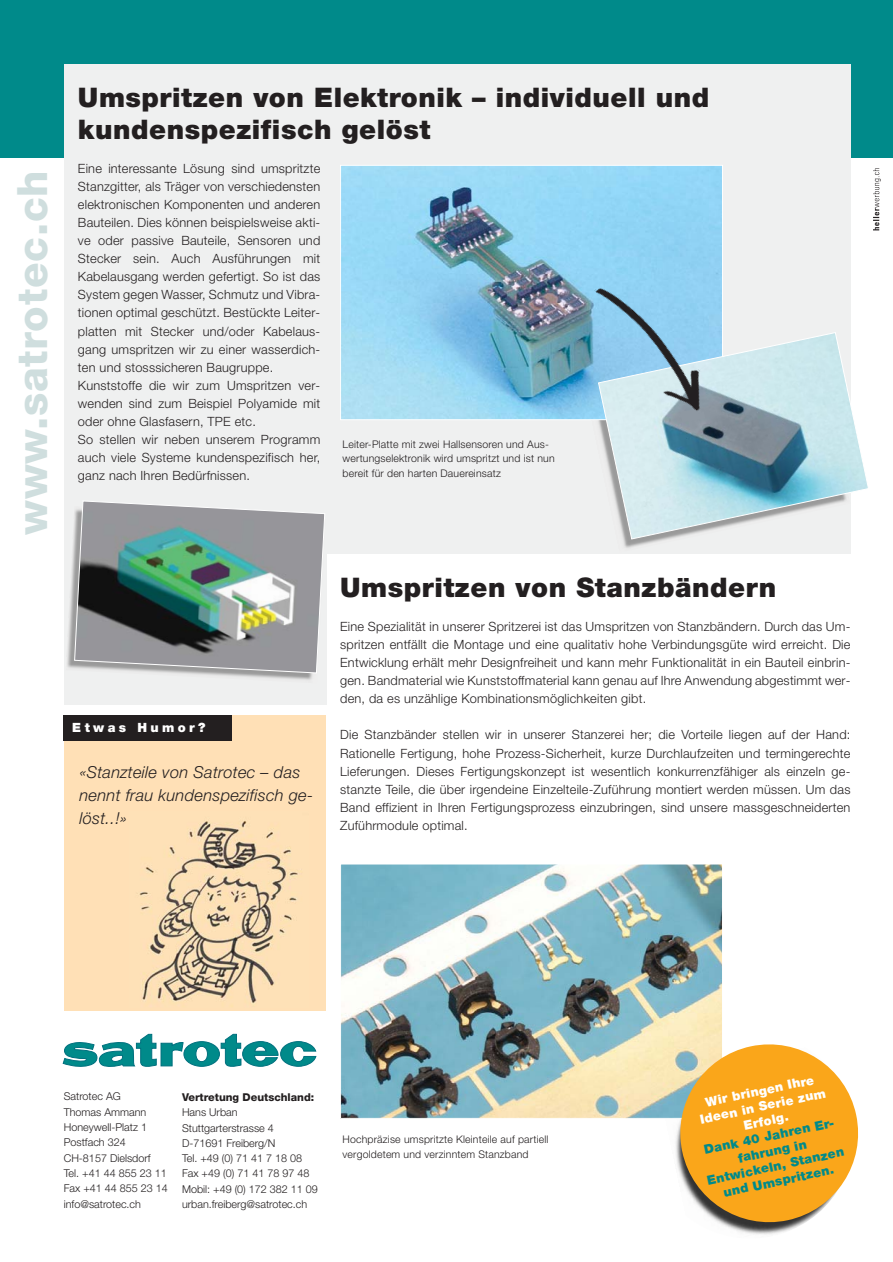
<style>
.page{position:relative;width:893px;height:1262px;background:#fff}
.page>*{position:absolute;margin:0;border:0;box-sizing:border-box;transform-origin:0 0}
.t1{font:800 41.85px "Helvetica Neue";letter-spacing:.02em;color:#cfdede}
.t2{font:900 27px/32.4px "Helvetica Neue";letter-spacing:.02em;color:#231f20}
.t3{font:italic 300 16.5px/23.4px "Helvetica Neue";letter-spacing:.015em;color:#231f20}
.t4{font:300 12.75px/18.1px "Helvetica Neue";letter-spacing:.015em;color:#231f20;text-align:justify}
.t5{font:900 12.75px/15.3px "Helvetica Neue";color:#008a8a;text-align:center}
.t6{font:900 12.75px/15.3px "Helvetica Neue";letter-spacing:.265em;color:#fff;text-align:center}
.t7{font:300 10.8px/15.3px "Helvetica Neue";color:#231f20}
.t8{font:800 10.8px "Helvetica Neue";color:#231f20}
.t9{font:300 10.5px/14.9px "Helvetica Neue";letter-spacing:.015em;color:#231f20}
</style>
<div class="page">
<div style="left:64px;top:715px;width:262px;height:295px;background:#ffe0b6"></div>
<img style="left:139px;top:821px;width:160px;height:183px">
<div style="left:0;top:0;width:892px;height:158px;background:#008a8a"></div>
<div style="left:64px;top:64px;width:786px;height:641px;background:#eff0f0"></div>
<div style="left:327px;top:554px;width:538px;height:290px;background:#fff"></div>
<svg style="left:63px;top:1034px;width:253px;height:33px"></svg>
<div style="left:64px;top:715px;width:168px;height:25px;background:#231f20"></div>
<svg style="left:873px;top:168px;width:8px;height:62px"></svg>
<img style="left:342px;top:167px;width:379px;height:251px">
<div style="left:340px;top:165px;width:383px;height:255px;border:1px solid #fff"></div>
<img style="left:342px;top:866px;width:379px;height:251px">
<div style="left:340px;top:864px;width:383px;height:255px;border:1px solid #fff"></div>
<svg style="left:598px;top:332px;width:270px;height:208px"></svg>
<img style="left:67px;top:532px;width:246px;height:148px">
<svg style="left:672px;top:1036px;width:187px;height:194px"></svg>
<svg style="left:74px;top:501px;width:251px;height:173px;background:#83928e"></svg>
<img style="left:575px;top:280px;width:145px;height:142px">
<h1 class="t1" style="left:17px;top:535px;width:366px;rotate:-90deg">www.satrotec.ch</h1>
<h2 class="t2" style="left:78px;top:83px;width:633px">Umspritzen von Elektronik – individuell und kundenspezifisch gelöst</h2>
<p class="t4" style="left:78px;top:160px;width:244px;text-align:left">Eine interessante Lösung sind umspritzte Stanzgitter, als Träger von verschiedensten elektronischen Komponenten und anderen Bauteilen. Dies können beispielsweise akti&shy;ve oder passive Bauteile, Sensoren und Stecker sein. Auch Ausführungen mit Kabelausgang werden gefertigt. So ist das System gegen Wasser, Schmutz und Vibra&shy;tionen optimal geschützt. Bestückte Leiter&shy;platten mit Stecker und/oder Kabelaus&shy;gang umspritzen wir zu einer wasserdich&shy;ten und stosssicheren Baugruppe.<br>Kunststoffe die wir zum Umspritzen ver&shy;wenden sind zum Beispiel Polyamide mit oder ohne Glasfasern, TPE etc.<br>So stellen wir neben unserem Programm auch viele Systeme kundenspezifisch her, ganz nach Ihren Bedürfnissen.</p>
<p class="t9" style="left:343px;top:437px;width:214px">Leiter-Platte mit zwei Hallsensoren und Aus&shy;wertungselektronik wird umspritzt und ist nun bereit für den harten Dauereinsatz</p>
<p class="t6" style="left:72px;top:721px;width:135px">Etwas Humor?</p>
<p class="t3" style="left:79px;top:762px;width:235px">«Stanzteile von Satrotec – das nennt frau kundenspezifisch ge&shy;löst..!»</p>
<h2 class="t2" style="left:340px;top:573px;width:438px">Umspritzen von Stanzbändern</h2>
<p class="t4" style="left:340px;top:619px;width:512px">Eine Spezialität in unserer Spritzerei ist das Umspritzen von Stanzbändern. Durch das Um&shy;spritzen entfällt die Montage und eine qualitativ hohe Verbindungsgüte wird erreicht. Die Entwicklung erhält mehr Designfreiheit und kann mehr Funktionalität in ein Bauteil einbrin&shy;gen. Bandmaterial wie Kunststoffmaterial kann genau auf Ihre Anwendung abgestimmt wer&shy;den, da es unzählige Kombinationsmöglichkeiten gibt.</p>
<p class="t4" style="left:340px;top:727px;width:512px">Die Stanzbänder stellen wir in unserer Stanzerei her; die Vorteile liegen auf der Hand:<br>Rationelle Fertigung, hohe Prozess-Sicherheit, kurze Durchlaufzeiten und termingerechte Lieferungen. Dieses Fertigungskonzept ist wesentlich konkurrenzfähiger als einzeln ge&shy;stanzte Teile, die über irgendeine Einzelteile-Zuführung montiert werden müssen. Um das Band effizient in Ihren Fertigungsprozess einzubringen, sind unsere massgeschneiderten Zuführmodule optimal.</p>
<p class="t7" style="left:64px;top:1090px;width:106px">Satrotec AG<br>Thomas Ammann<br>Honeywell-Platz 1<br>Postfach 324<br>CH-8157 Dielsdorf<br>Tel. +41 44 855 23 11<br>Fax +41 44 855 23 14 info@satrotec.ch</p>
<p class="t8" style="left:182px;top:1093px;width:134px">Vertretung Deutschland:</p>
<p class="t7" style="left:182px;top:1106px;width:137px">Hans Urban<br>Stuttgarterstrasse 4<br>D-71691 Freiberg/N<br>Tel. +49 (0) 71 41 7 18 08<br>Fax +49 (0) 71 41 78 97 48<br>Mobil: +49 (0) 172 382 11 09 urban.freiberg@satrotec.ch</p>
<p class="t9" style="left:343px;top:1133px;width:207px">Hochpräzise umspritzte Kleinteile auf partiell vergoldetem und verzinntem Stanzband</p>
<p class="t6" style="left:696px;top:1098px;width:130px;rotate:-12deg">Wir bringen Ihre<br>Ideen in Serie zum<br>Erfolg.</p>
<p class="t5" style="left:699px;top:1144px;width:141px;rotate:-12deg">Dank 40 Jahren Er&shy;fahrung in<br>Entwickeln, Stanzen und Umspritzen.</p>
</div>
